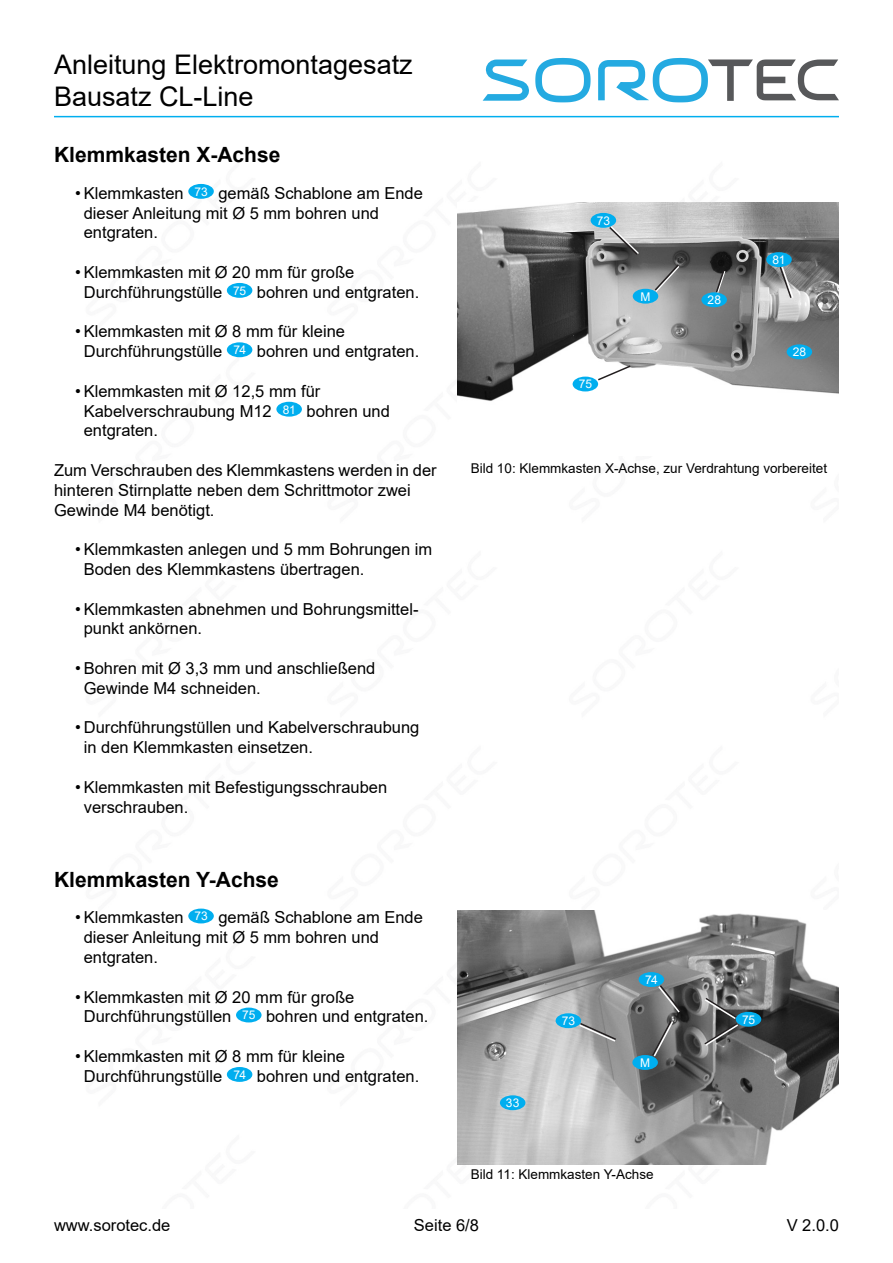
<style>
.page{position:relative;width:893px;height:1263px;background:#fff}
.page>*{position:absolute;margin:0;border:0;box-sizing:border-box;transform-origin:0 0}
.t1{font:27px/32.4px "Arial";color:#000}
.Überschrift_2{font:700 21px "Arial";color:#000}
.Text{font:16.5px/19.8px "Arial";color:#000}
.Bildtext{font:13.5px "Arial";color:#000}
.Kreisnummer{font:12px "Arial";letter-spacing:-.01em;color:#fff}
</style>
<div class="page">
<svg style="left:598px;top:58px;width:241px;height:44px"></svg>
<svg style="left:483px;top:58px;width:108px;height:44px"></svg>
<hr style="left:54px;top:116px;width:785px;height:1px;background:#00aeef">
<div style="left:188px;top:184px;width:26px;height:15px;background:#00aeef;border-radius:50%"></div>
<div style="left:227px;top:283px;width:25px;height:15px;background:#00aeef;border-radius:50%"></div>
<div style="left:227px;top:342px;width:25px;height:15px;background:#00aeef;border-radius:50%"></div>
<div style="left:276px;top:402px;width:26px;height:15px;background:#00aeef;border-radius:50%"></div>
<img style="left:458px;top:202px;width:381px;height:199px">
<svg style="left:596px;top:364px;width:36px;height:18px"></svg>
<div style="left:766px;top:252px;width:26px;height:15px;background:#00aeef;border-radius:50%"></div>
<div style="left:573px;top:377px;width:25px;height:14px;background:#00aeef;border-radius:50%"></div>
<div style="left:591px;top:213px;width:25px;height:15px;background:#00aeef;border-radius:50%"></div>
<div style="left:633px;top:289px;width:25px;height:15px;background:#00aeef;border-radius:50%"></div>
<div style="left:701px;top:292px;width:26px;height:15px;background:#00aeef;border-radius:50%"></div>
<div style="left:787px;top:344px;width:25px;height:15px;background:#00aeef;border-radius:50%"></div>
<svg style="left:608px;top:225px;width:32px;height:31px"></svg>
<svg style="left:653px;top:263px;width:28px;height:31px"></svg>
<svg style="left:778px;top:265px;width:17px;height:35px"></svg>
<svg style="left:715px;top:269px;width:12px;height:26px"></svg>
<div style="left:188px;top:908px;width:26px;height:15px;background:#00aeef;border-radius:50%"></div>
<div style="left:236px;top:1007px;width:26px;height:15px;background:#00aeef;border-radius:50%"></div>
<div style="left:227px;top:1067px;width:25px;height:15px;background:#00aeef;border-radius:50%"></div>
<img style="left:458px;top:910px;width:381px;height:254px">
<div style="left:632px;top:1055px;width:26px;height:15px;background:#00aeef;border-radius:50%"></div>
<div style="left:500px;top:1095px;width:25px;height:15px;background:#00aeef;border-radius:50%"></div>
<div style="left:736px;top:1012px;width:25px;height:15px;background:#00aeef;border-radius:50%"></div>
<div style="left:639px;top:972px;width:25px;height:15px;background:#00aeef;border-radius:50%"></div>
<svg style="left:578px;top:1021px;width:40px;height:22px"></svg>
<svg style="left:703px;top:996px;width:37px;height:51px;background:#6c6f70"></svg>
<svg style="left:651px;top:983px;width:32px;height:75px;background:#6a6d6e"></svg>
<div style="left:556px;top:1013px;width:25px;height:15px;background:#00aeef;border-radius:50%"></div>
<h1 class="t1" style="left:54px;top:48px;width:360px">Anleitung Elektromontagesatz<br>Bausatz CL-Line</h1>
<p class="Überschrift_2" style="left:54px;top:140px;width:228px">Klemmkasten X-Achse</p>
<p class="Text" style="left:75px;top:183px;width:110px">• Klemmkasten</p>
<p class="Kreisnummer" style="left:194px;top:183px;width:15px">73</p>
<p class="Text" style="left:84px;top:183px;width:341px;text-indent:135px">gemäß Schablone am Ende dieser Anleitung mit Ø 5 mm bohren und entgraten.</p>
<p class="Text" style="left:84px;top:262px;width:272px;text-indent:-9px">• Klemmkasten mit Ø 20 mm für große<br>Durchführungstülle</p>
<p class="Kreisnummer" style="left:233px;top:282px;width:15px">75</p>
<p class="Text" style="left:257px;top:282px;width:164px">bohren und entgraten.</p>
<p class="Text" style="left:84px;top:322px;width:263px;text-indent:-9px">• Klemmkasten mit Ø 8 mm für kleine<br>Durchführungstülle</p>
<p class="Kreisnummer" style="left:233px;top:342px;width:14px">74</p>
<p class="Text" style="left:257px;top:341px;width:164px">bohren und entgraten.</p>
<p class="Text" style="left:84px;top:381px;width:238px;text-indent:-9px">• Klemmkasten mit Ø 12,5 mm für<br>Kabelverschraubung M12</p>
<p class="Kreisnummer" style="left:283px;top:401px;width:15px">81</p>
<p class="Text" style="left:306px;top:401px;width:85px">bohren und</p>
<p class="Text" style="left:84px;top:421px;width:76px">entgraten.</p>
<p class="Text" style="left:54px;top:460px;width:384px">Zum Verschrauben des Klemmkastens werden in der hinteren Stirnplatte neben dem Schrittmotor zwei</p>
<p class="Text" style="left:54px;top:500px;width:162px">Gewinde M4 benötigt.</p>
<p class="Text" style="left:84px;top:539px;width:350px;text-indent:-9px">• Klemmkasten anlegen und 5 mm Bohrungen im<br>Boden des Klemmkastens übertragen.</p>
<p class="Text" style="left:84px;top:599px;width:336px;text-indent:-9px">• Klemmkasten abnehmen und Bohrungsmittel&shy;punkt ankörnen.</p>
<p class="Text" style="left:84px;top:658px;width:293px;text-indent:-9px">• Bohren mit Ø 3,3 mm und anschließend<br>Gewinde M4 schneiden.</p>
<p class="Text" style="left:84px;top:718px;width:337px;text-indent:-9px">• Durchführungstüllen und Kabelverschraubung in den Klemmkasten einsetzen.</p>
<p class="Text" style="left:84px;top:777px;width:305px;text-indent:-9px">• Klemmkasten mit Befestigungsschrauben verschrauben.</p>
<p class="Überschrift_2" style="left:54px;top:864px;width:226px">Klemmkasten Y-Achse</p>
<p class="Text" style="left:75px;top:908px;width:110px">• Klemmkasten</p>
<p class="Kreisnummer" style="left:194px;top:908px;width:15px">73</p>
<p class="Text" style="left:84px;top:908px;width:341px;text-indent:135px">gemäß Schablone am Ende dieser Anleitung mit Ø 5 mm bohren und entgraten.</p>
<p class="Text" style="left:84px;top:987px;width:272px;text-indent:-9px">• Klemmkasten mit Ø 20 mm für große<br>Durchführungstüllen</p>
<p class="Kreisnummer" style="left:242px;top:1007px;width:15px">75</p>
<p class="Text" style="left:266px;top:1007px;width:164px">bohren und entgraten.</p>
<p class="Text" style="left:84px;top:1046px;width:263px;text-indent:-9px">• Klemmkasten mit Ø 8 mm für kleine<br>Durchführungstülle</p>
<p class="Kreisnummer" style="left:233px;top:1066px;width:14px">74</p>
<p class="Text" style="left:257px;top:1066px;width:164px">bohren und entgraten.</p>
<p class="Kreisnummer" style="left:597px;top:212px;width:15px">73</p>
<p class="Kreisnummer" style="left:579px;top:376px;width:15px">75</p>
<p class="Kreisnummer" style="left:641px;top:288px;width:11px">M</p>
<p class="Kreisnummer" style="left:707px;top:292px;width:15px">28</p>
<p class="Kreisnummer" style="left:773px;top:251px;width:15px">81</p>
<p class="Kreisnummer" style="left:793px;top:344px;width:15px">28</p>
<p class="Bildtext" style="left:471px;top:459px;width:358px">Bild 10: Klemmkasten X-Achse, zur Verdrahtung vorbereitet</p>
<p class="Kreisnummer" style="left:506px;top:1094px;width:15px">33</p>
<p class="Kreisnummer" style="left:562px;top:1012px;width:15px">73</p>
<p class="Kreisnummer" style="left:645px;top:971px;width:14px">74</p>
<p class="Kreisnummer" style="left:640px;top:1054px;width:11px">M</p>
<p class="Bildtext" style="left:471px;top:1165px;width:184px">Bild 11: Klemmkasten Y-Achse</p>
<p class="Kreisnummer" style="left:742px;top:1011px;width:15px">75</p>
<p class="Text" style="left:414px;top:1215px;width:67px">Seite 6/8</p>
<p class="Text" style="left:54px;top:1215px;width:118px">www.sorotec.de</p>
<p class="Text" style="left:787px;top:1215px;width:54px">V 2.0.0</p>
</div>
